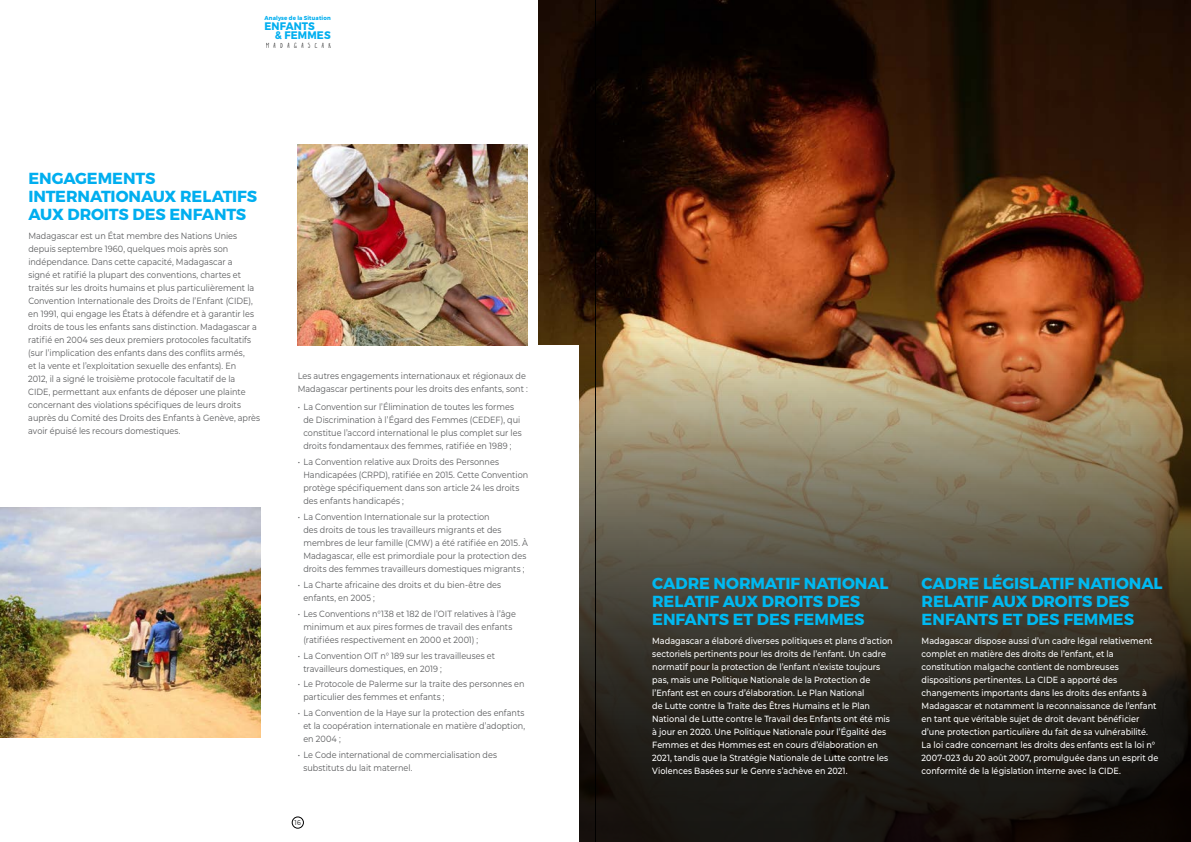
<style>
.page{position:relative;width:1191px;height:842px;background:#fff}
.page>*{position:absolute;margin:0;border:0;box-sizing:border-box;transform-origin:0 0}
.t1{font:700 16px/18px "Montserrat";color:#00b9f1}
.t2{font:700 16px/18px "Montserrat";letter-spacing:-.01em;color:#00aeef}
.t3{font:700 10.9px/8.6px "Montserrat";letter-spacing:.015em;color:#00aeef;scale:.94 1}
.t4{font:9px/13px "Montserrat";color:#58595b;scale:.9 1}
.t5{font:500 9px/13px "Montserrat";color:#fff;scale:.9 1}
.t6{font:7px "Montserrat";color:#000;scale:.88 1}
.t7{font:6px "Super Fantastic";letter-spacing:.755em;color:#000}
.t8{font:700 5.8px "Montserrat";letter-spacing:.025em;color:#00aeef;scale:.94 1}
</style>
<div class="page">
<img style="left:538px;top:0;width:653px;height:345px">
<svg style="left:578px;top:339px;width:613px;height:503px;background:#574d3b"></svg>
<img style="left:0;top:507px;width:261px;height:230px">
<img style="left:298px;top:145px;width:229px;height:201px">
<div style="left:292px;top:817px;width:11px;height:11px;border:1px solid #000;border-radius:50%"></div>
<hr style="left:595px;top:0;width:1px;height:842px;background:#000">
<p class="t8" style="left:264px;top:15px;width:72px">ANALYSE DE LA SITUATION</p>
<p class="t3" style="left:275px;top:22px;width:53px;text-indent:-10px">ENFANTS &amp; FEMMES</p>
<p class="t7" style="left:266px;top:42px;width:66px">MADAGASCAR</p>
<h1 class="t2" style="left:28px;top:170px;width:228px">ENGAGEMENTS<br>INTERNATIONAUX RELATIFS<br>AUX DROITS DES ENFANTS</h1>
<p class="t4" style="left:28px;top:229px;width:259px">M adagascar est un État membre des N ations U nies depuis septembre 1960, quelques mois après son indépendance. Dans cette capacité, M adagascar a<br>signé et ratifié la plupart des conventions, chartes et traités sur les droits humains et plus particulièrement la Convention Internationale des D roits de l’Enfant (CIDE), en 1991, qui engage les États à défendre et à garantir les droits de tous les enfants sans distinction. M adagascar a ratifié en 2004 ses deux premiers protocoles facultatifs (sur l’implication des enfants dans des conflits armés,<br>et la vente et l’exploitation sexuelle des enfants). E n<br>2012, il a signé le troisième protocole facultatif de la<br>CIDE, permettant aux enfants de déposer une plainte concernant des violations spécifiques de leurs droits auprès du Comité des D roits des E nfants à Genève, après avoir épuisé les recours domestiques.</p>
<p class="t4" style="left:298px;top:369px;width:257px">Les autres engagements internationaux et régionaux de<br>M adagascar pertinents pour les droits des enfants, sont :</p>
<p class="t4" style="left:303px;top:400px;width:235px;text-indent:-6px">• La Convention sur l’Élimination de toutes les formes de Discrimination à l’Égard des Femmes (CEDEF</p>
<p class="t4" style="left:303px;top:413px;width:244px;text-indent:197px">), qui constitue l’accord international le plus complet sur les droits fondamentaux des femmes, ratifiée en 1989 ;</p>
<p class="t4" style="left:303px;top:455px;width:251px;text-indent:-6px">• La Convention relative aux Droits des Personnes<br>H andicapées (CR PD), ratifiée en 2015. Cette Convention protège spécifiquement dans son article 24 les droits des enfants handicapés ;</p>
<p class="t4" style="left:303px;top:510px;width:251px;text-indent:-6px">• La Convention Internationale sur la protection<br>des droits de tous les travailleurs migrants et des membres de leur famille (CMW) a été ratifiée en 2015. À Madagascar, elle est primordiale pour la protection des droits des femmes travailleurs domestiques migrants ;</p>
<p class="t4" style="left:303px;top:578px;width:221px;text-indent:-6px">• La Charte africaine des droits et du bien-être des enfants, en 2005 ;</p>
<p class="t4" style="left:303px;top:607px;width:238px;text-indent:-6px">• Les Conventions n°138 et 182 de l’OIT relatives à l’âge minimum et aux pires formes de travail des enfants (ratifiées respectivement en 2000 et 2001) ;</p>
<p class="t4" style="left:303px;top:648px;width:214px;text-indent:-6px">• La Convention OIT n° 189 sur les travailleuses et travailleurs domestiques, en 2019 ;</p>
<p class="t4" style="left:303px;top:677px;width:247px;text-indent:-6px">• Le Protocole de Palerme sur la traite des personnes en particulier des femmes et enfants ;</p>
<p class="t4" style="left:303px;top:706px;width:248px;text-align:justify;text-indent:-6px">• La Convention de la Haye sur la protection des enfants et la coopération internationale en matière d’adoption, en 2004 ;</p>
<p class="t4" style="left:303px;top:748px;width:217px;text-indent:-6px">• Le Code international de commercialisation des substituts du lait maternel.</p>
<p class="t6" style="left:294px;top:817px;width:9px">16</p>
<h1 class="t1" style="left:652px;top:575px;width:238px">CADRE NORMATIF NATIONAL<br>RELATIF AUX DROITS DES<br>ENFANTS ET DES FEMMES</h1>
<p class="t5" style="left:652px;top:634px;width:269px">Madagascar a élaboré diverses politiques et plans d’action sectoriels pertinents pour les droits de l’enfant. Un cadre normatif pour la protection de l’enfant n’existe toujours pas, mais une Politique Nationale de la Protection de l’Enfant est en cours d’élaboration. Le Plan National<br>de Lutte contre la Traite des Êtres Humains et le Plan National de Lutte contre le Travail des Enfants ont été mis à jour en 2020. Une Politique Nationale pour l’Égalité des Femmes et des Hommes est en cours d’élaboration en 2021, tandis que la Stratégie Nationale de Lutte contre les Violences Basées sur le Genre s’achève en 2021.</p>
<h1 class="t1" style="left:921px;top:575px;width:242px">CADRE LÉGISLATIF NATIONAL<br>RELATIF AUX DROITS DES<br>ENFANTS ET DES FEMMES</h1>
<p class="t5" style="left:921px;top:634px;width:265px">Madagascar dispose aussi d’un cadre légal relativement complet en matière des droits de l’enfant, et la constitution malgache contient de nombreuses dispositions pertinentes. La CIDE a apporté des changements importants dans les droits des enfants à Madagascar et notamment la reconnaissance de l’enfant en tant que véritable sujet de droit devant bénéficier d’une protection particulière du fait de sa vulnérabilité.<br>La loi cadre concernant les droits des enfants est la loi n° 2007-023 du 20 août 2007, promulguée dans un esprit de conformité de la législation interne avec la CIDE.</p>
</div>
